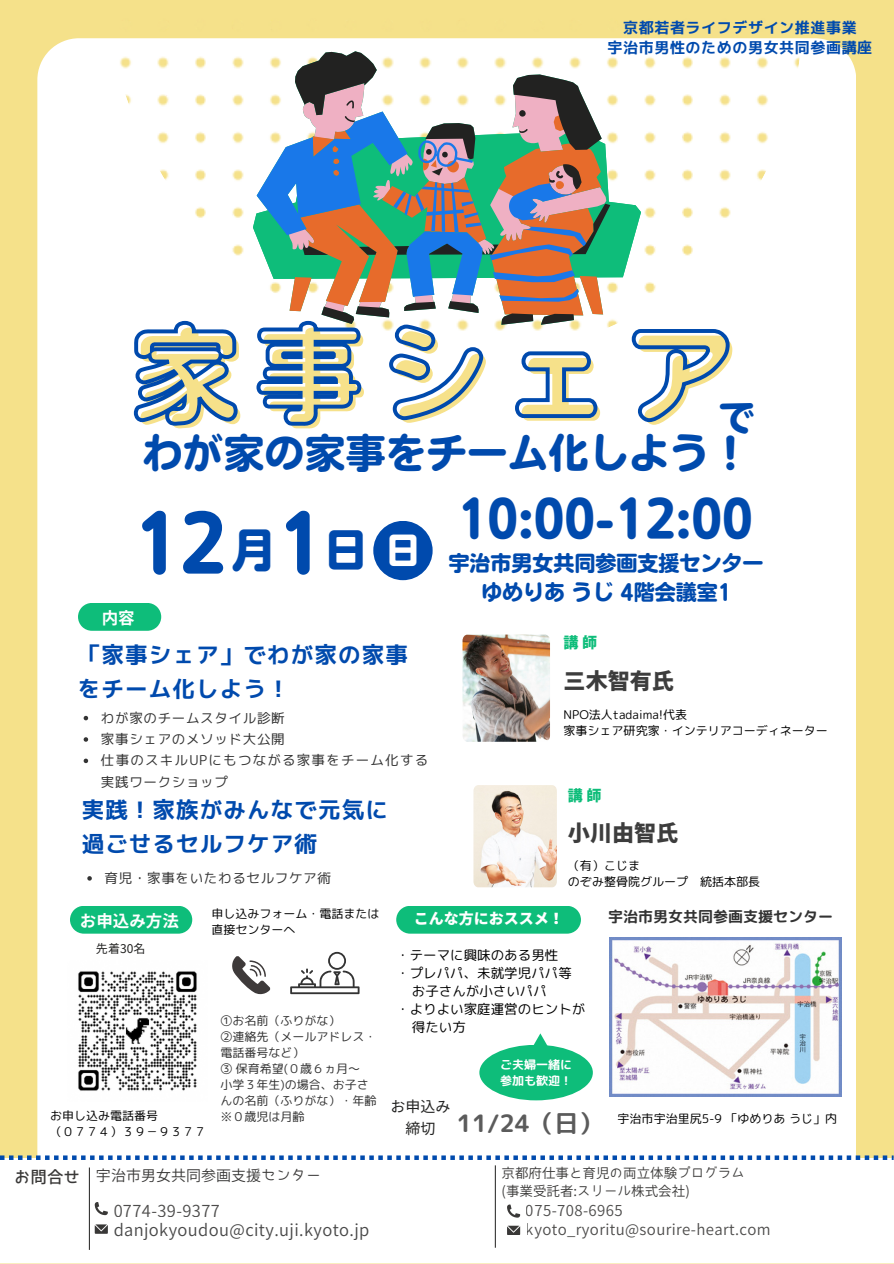
<style>
.page{position:relative;width:894px;height:1264px;background:#fff}
.page>*{position:absolute;margin:0;border:0;box-sizing:border-box;transform-origin:0 0}
.t1{font:105px "Nud Motoya Maru Std W6";letter-spacing:.175em;color:#f6e18a}
.t2{font:74.85px "Nud Motoya Maru Std W6";color:#004aad}
.t3{font:49.2px "Nud Motoya Maru Std W6";color:#004aad}
.t4{font:45px "Nud Motoya Maru Std W6";color:#004aad}
.t5{font:39.9px "Nud Motoya Maru Std W6";letter-spacing:.015em;color:#004aad}
.t6{font:36px "Nud Motoya Maru Std W6";color:#fff}
.t7{font:36px "Nud Motoya Maru Std W6";color:#004aad}
.t8{font:24px "rounded mplus 1 p bold";color:#5b5b5b}
.t9{font:22.5px/33.8px "mplus 1 p bold";letter-spacing:.05em;color:#004aad}
.t10{font:900 22.05px "Noto Sans JP";color:#3d3d3d}
.t11{font:21px/29.2px "Nud Motoya Maru Std W6";color:#004aad;text-align:center}
.t12{font:16.5px "Bokutachino Gothic 2";letter-spacing:.025em;color:#333}
.t13{font:16.5px "Bokutachino Gothic 2";letter-spacing:.025em;color:#393837}
.t14{font:700 16.5px "Noto Sans JP";color:#fff}
.t15{font:700 16.5px "Bokutachino Gothic 2";color:#393837}
.t16{font:15px "Bokutachino Gothic 2";letter-spacing:.025em;color:#393837}
.t17{font:15px "mplus 1 p bold";letter-spacing:.04em;color:#004aad}
.t18{font:15px "Bokutachino Gothic 2";color:#393837}
.t19{font:15px "rounded mplus 1 p bold";color:#333}
.t20{font:900 15px "Noto Sans JP";color:#fff}
.t21{font:15px "Noto Sans JP";color:#222221}
.t22{font:900 15px "Noto Sans JP";color:#0ebd7a}
.t23{font:13.5px "rounded mplus 1 p regular";color:#000}
.t24{font:13.5px "mplus 1 p regular";letter-spacing:.05em;color:#333}
.t25{font:13.5px "Bokutachino Gothic 2";color:#393837}
.t26{font:13.5px/21.3px "mplus 1 p regular";letter-spacing:.09em;color:#333}
.t27{font:12px "rounded mplus 1 p regular";color:#000}
.t28{font:12px/16px "rounded mplus 1 p regular";color:#333}
.t29{font:12px "rounded mplus 1 p bold";color:#fff}
.t30{font:12px "Noto Sans JP";color:#222221}
</style>
<div class="page">
<div style="left:0;top:0;width:893px;height:1263px;background:#f5e18a"></div>
<div style="left:0;top:1159px;width:893px;height:104px;background:#fff"></div>
<div style="left:37px;top:38px;width:819px;height:1179px;background:#fff"></div>
<div style="left:100px;top:38px;width:702px;height:317px;background:#fff"></div>
<hr style="left:494px;top:1165px;width:2px;height:82px;background:#393837">
<hr style="left:89px;top:1167px;width:1px;height:82px;background:#393837">
<svg style="left:507px;top:1225px;width:13px;height:9px"></svg>
<svg style="left:507px;top:1204px;width:13px;height:13px"></svg>
<svg style="left:95px;top:1224px;width:13px;height:9px"></svg>
<svg style="left:95px;top:1201px;width:13px;height:14px"></svg>
<svg style="left:253px;top:51px;width:388px;height:267px;background:#fefcf8"></svg>
<svg style="left:253px;top:131px;width:388px;height:148px;background:#ace7ce"></svg>
<svg style="left:256px;top:111px;width:39px;height:191px;background:#86c8d4"></svg>
<svg style="left:295px;top:51px;width:315px;height:267px;background:#9a9f99"></svg>
<svg style="left:78px;top:603px;width:83px;height:27px;background:#1dc182"></svg>
<img style="left:609px;top:937px;width:232px;height:159px">
<div style="left:373px;top:521px;width:59px;height:59px;background:#004aad;border-radius:50%"></div>
<svg style="left:231px;top:955px;width:39px;height:39px;background:#b4b3b3"></svg>
<svg style="left:290px;top:951px;width:69px;height:43px;background:#d6d6d6"></svg>
<img style="left:67px;top:960px;width:141px;height:141px">
<svg style="left:70px;top:905px;width:122px;height:28px;background:#20c284"></svg>
<img style="left:462px;top:634px;width:88px;height:107px">
<img style="left:473px;top:785px;width:83px;height:102px">
<svg style="left:0;top:1155px;width:893px;height:4px;background:#8dadd6"></svg>
<svg style="left:513px;top:1033px;width:54px;height:16px"></svg>
<svg style="left:87px;top:876px;width:5px;height:4px"></svg>
<svg style="left:131px;top:318px;width:601px;height:110px;background:#cedbed"></svg>
<svg style="left:84px;top:716px;width:4px;height:4px"></svg>
<svg style="left:84px;top:737px;width:4px;height:4px"></svg>
<svg style="left:84px;top:758px;width:4px;height:5px"></svg>
<div style="left:396px;top:905px;width:184px;height:28px;background:#0ebd7a"></div>
<div style="left:479px;top:1044px;width:113px;height:56px;background:#0ebd7a;border-radius:50%"></div>
<p class="t17" style="left:623px;top:16px;width:235px">京都若者ライフデザイン推進事業</p>
<p class="t17" style="left:607px;top:37px;width:266px">宇治市男性のための男女共同参画講座</p>
<h1 class="t1" style="left:137px;top:325px;width:601px">家事シェア</h1>
<p class="t5" style="left:143px;top:433px;width:609px">わが家の家事をチーム化しよう！</p>
<p class="t7" style="left:718px;top:399px;width:37px">で</p>
<p class="t2" style="left:133px;top:505px;width:95px">12</p>
<h3 class="t4" style="left:232px;top:527px;width:39px">月</h3>
<p class="t14" style="left:102px;top:604px;width:34px">内容</p>
<p class="t2" style="left:276px;top:505px;width:48px">1</p>
<p class="t4" style="left:323px;top:527px;width:36px">日</p>
<p class="t6" style="left:385px;top:532px;width:29px">日</p>
<p class="t9" style="left:78px;top:637px;width:331px">「家事シェア」でわが家の家事をチーム化しよう！</p>
<p class="t24" style="left:101px;top:708px;width:185px">わが家のチームスタイル診断</p>
<p class="t24" style="left:101px;top:729px;width:185px">家事シェアのメソッド大公開</p>
<p class="t26" style="left:101px;top:749px;width:329px">仕事のスキルUPにもつながる家事をチーム化する実践ワークショップ</p>
<p class="t9" style="left:82px;top:792px;width:307px">実践！家族がみんなで元気に過ごせるセルフケア術</p>
<p class="t24" style="left:105px;top:868px;width:228px">育児・家事をいたわるセルフケア術</p>
<p class="t3" style="left:456px;top:494px;width:298px">10:00-12:00</p>
<p class="t11" style="left:448px;top:548px;width:316px">宇治市男女共同参画支援センターゆめりあうじ 4階会議室1</p>
<p class="t22" style="left:563px;top:630px;width:35px">講師</p>
<h4 class="t10" style="left:563px;top:663px;width:110px">三木智有氏</h4>
<p class="t27" style="left:563px;top:706px;width:125px">NPO法人tadaima!代表</p>
<p class="t27" style="left:563px;top:722px;width:266px">家事シェア研究家・インテリアコーディネーター</p>
<p class="t22" style="left:568px;top:784px;width:35px">講師</p>
<p class="t10" style="left:568px;top:815px;width:110px">小川由智氏</p>
<p class="t27" style="left:568px;top:856px;width:74px">（有）こじま</p>
<h4 class="t27" style="left:568px;top:872px;width:194px">のぞみ整骨院グループ 統括本部長</h4>
<p class="t14" style="left:80px;top:908px;width:100px">お申込み方法</p>
<p class="t27" style="left:211px;top:905px;width:170px">申し込みフォーム・電話または</p>
<h5 class="t27" style="left:211px;top:921px;width:86px">直接センターへ</h5>
<p class="t20" style="left:414px;top:906px;width:151px">こんな方におススメ！</p>
<p class="t30" style="left:96px;top:939px;width:51px">先着30名</p>
<p class="t23" style="left:396px;top:945px;width:164px">・テーマに興味のある男性</p>
<p class="t23" style="left:396px;top:963px;width:177px">・プレパパ、未就学児パパ等</p>
<p class="t23" style="left:412px;top:981px;width:137px">お子さんが小さいパパ</p>
<p class="t23" style="left:396px;top:999px;width:191px">・よりよい家庭運営のヒントが</p>
<p class="t23" style="left:412px;top:1017px;width:56px">得たい方</p>
<p class="t28" style="left:220px;top:1012px;width:122px">①お名前（ふりがな）</p>
<p class="t28" style="left:220px;top:1028px;width:158px">②連絡先（メールアドレス・電話番号など）</p>
<h5 class="t28" style="left:220px;top:1060px;width:141px">③ 保育希望(０歳６ヵ月～</h5>
<p class="t28" style="left:220px;top:1076px;width:158px">小学３年生)の場合、お子さんの名前（ふりがな）・年齢</p>
<p class="t28" style="left:220px;top:1108px;width:86px">※０歳児は月齢</p>
<p class="t29" style="left:500px;top:1056px;width:74px">ご夫婦一緒に</p>
<p class="t29" style="left:500px;top:1072px;width:74px">参加も歓迎！</p>
<p class="t21" style="left:390px;top:1094px;width:61px">お申込み</p>
<h5 class="t21" style="left:405px;top:1116px;width:31px">締切</h5>
<p class="t27" style="left:50px;top:1107px;width:110px">お申し込み電話番号</p>
<h2 class="t27" style="left:50px;top:1123px;width:158px">（０７７４）３９－９３７７</h2>
<p class="t8" style="left:456px;top:1105px;width:147px">11/24（日）</p>
<p class="t19" style="left:608px;top:905px;width:226px">宇治市男女共同参画支援センター</p>
<p class="t27" style="left:617px;top:1109px;width:221px">宇治市宇治里尻5-9 「ゆめりあうじ」内</p>
<p class="t15" style="left:14px;top:1168px;width:67px">お問合せ</p>
<p class="t18" style="left:96px;top:1167px;width:226px">宇治市男女共同参画支援センター</p>
<h3 class="t13" style="left:113px;top:1201px;width:108px">0774-39-9377</h3>
<h3 class="t12" style="left:113px;top:1221px;width:257px">danjokyoudou@city.uji.kyoto.jp</h3>
<p class="t25" style="left:501px;top:1165px;width:245px">京都府仕事と育児の両立体験プログラム</p>
<p class="t25" style="left:501px;top:1183px;width:190px">(事業受託者:スリール株式会社)</p>
<p class="t16" style="left:525px;top:1202px;width:98px">075-708-6965</p>
<p class="t16" style="left:525px;top:1222px;width:246px">kyoto_ryoritu@sourire-heart.com</p>
</div>
